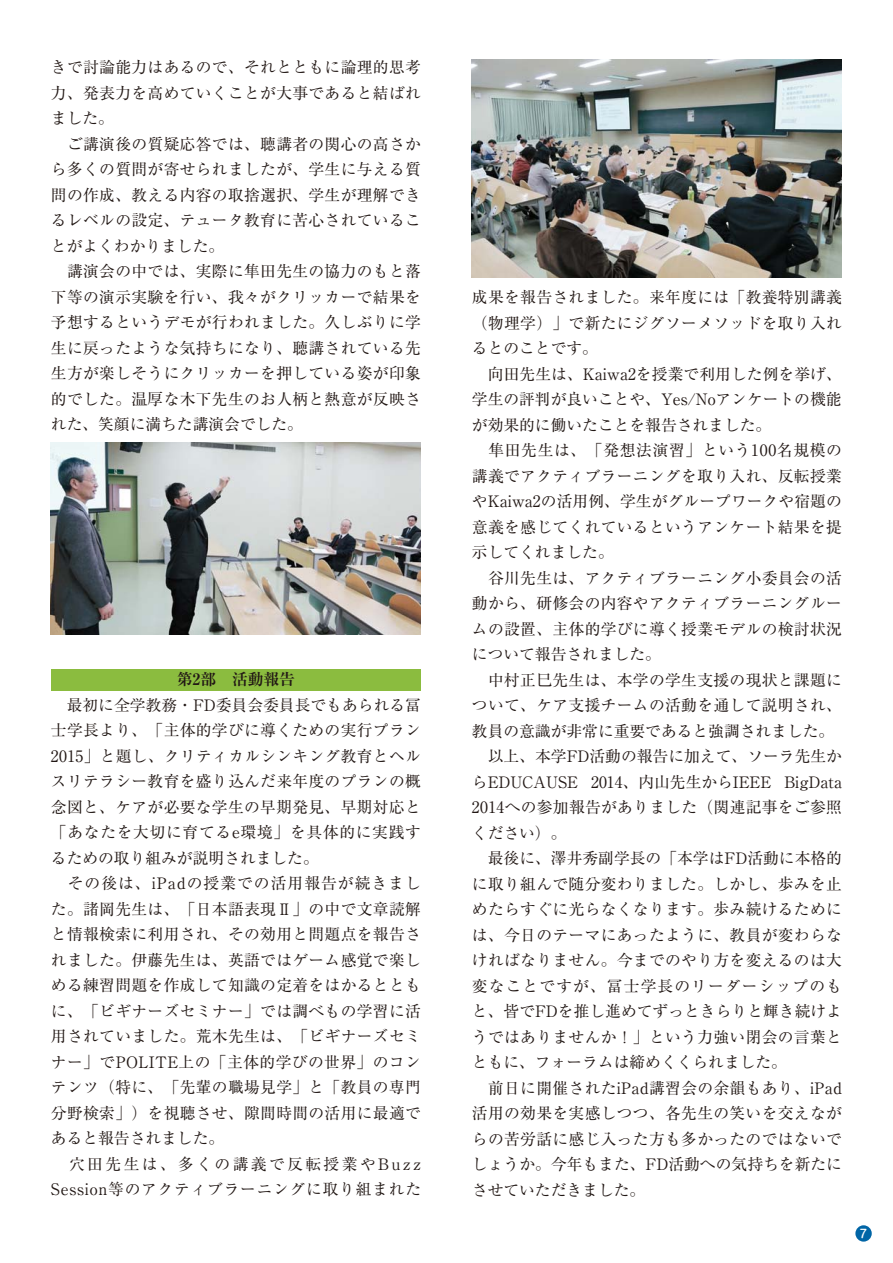
<style>
.page{position:relative;width:893px;height:1263px;background:#fff}
.page>*{position:absolute;margin:0;border:0;box-sizing:border-box;transform-origin:0 0}
.t1{font:15.75px/25.5px "Ryumin Pro Regular 90 msp RKSJ H";letter-spacing:.02em;color:#221815}
.t2{font:15.75px "Ryumin Pro Bold 90 msp RKSJ H";color:#221815}
.t3{font:11.55px "Shin M Go Pro Medium 90 msp RKSJ H";color:#fff}
</style>
<div class="page">
<div style="left:51px;top:670px;width:370px;height:21px;background:#8bbc3f"></div>
<div style="left:855px;top:1225px;width:17px;height:17px;background:#0065a6;border-radius:50%"></div>
<img style="left:50px;top:442px;width:371px;height:192px">
<img style="left:471px;top:60px;width:371px;height:218px">
<p class="t1" style="left:51px;top:57px;width:371px">きで討論能力はあるので、それとともに論理的思考力、発表力を高めていくことが大事であると結ばれました。<br>　ご講演後の質疑応答では、聴講者の関心の高さから多くの質問が寄せられましたが、学生に与える質問の作成、教える内容の取捨選択、学生が理解できるレベルの設定、テュータ教育に苦心されていることがよくわかりました。<br>　講演会の中では、実際に隼田先生の協力のもと落下等の演示実験を行い、我々がクリッカーで結果を予想するというデモが行われました。久しぶりに学生に戻ったような気持ちになり、聴講されている先生方が楽しそうにクリッカーを押している姿が印象的でした。温厚な木下先生のお人柄と熱意が反映された、笑顔に満ちた講演会でした。</p>
<p class="t2" style="left:177px;top:674px;width:120px">第2部　活動報告</p>
<p class="t1" style="left:51px;top:694px;width:372px">　最初に全学教務・FD委員会委員長でもあられる冨士学長より、「主体的学びに導くための実行プラン<br>2015」と題し、クリティカルシンキング教育とヘルスリテラシー教育を盛り込んだ来年度のプランの概念図と、ケアが必要な学生の早期発見、早期対応と「あなたを大切に育てるe環境」を具体的に実践するための取り組みが説明されました。<br>　その後は、iPadの授業での活用報告が続きました。諸岡先生は、「日本語表現Ⅱ」の中で文章読解と情報検索に利用され、その効用と問題点を報告されました。伊藤先生は、英語ではゲーム感覚で楽しめる練習問題を作成して知識の定着をはかるとともに、「ビギナーズセミナー」では調べもの学習に活用されていました。荒木先生は、「ビギナーズセミナー」でPOLITE上の「主体的学びの世界」のコンテンツ（特に、「先輩の職場見学」と「教員の専門分野検索」）を視聴させ、隙間時間の活用に最適であると報告されました。<br>　穴田先生は、多くの講義で反転授業やBuzz<br>Session等のアクティブラーニングに取り組まれた</p>
<p class="t1" style="left:472px;top:287px;width:372px">成果を報告されました。来年度には「教養特別講義（物理学）」で新たにジグソーメソッドを取り入れるとのことです。<br>　向田先生は、Kaiwa2を授業で利用した例を挙げ、学生の評判が良いことや、Yes/Noアンケートの機能が効果的に働いたことを報告されました。<br>　隼田先生は、「発想法演習」という100名規模の講義でアクティブラーニングを取り入れ、反転授業やKaiwa2の活用例、学生がグループワークや宿題の意義を感じてくれているというアンケート結果を提示してくれました。<br>　谷川先生は、アクティブラーニング小委員会の活動から、研修会の内容やアクティブラーニングルームの設置、主体的学びに導く授業モデルの検討状況について報告されました。<br>　中村正巳先生は、本学の学生支援の現状と課題について、ケア支援チームの活動を通して説明され、教員の意識が非常に重要であると強調されました。　以上、本学FD活動の報告に加えて、ソーラ先生からEDUCAUSE 2014、内山先生からIEEE BigData<br>2014への参加報告がありました（関連記事をご参照ください）。<br>　最後に、澤井秀副学長の「本学はFD活動に本格的に取り組んで随分変わりました。しかし、歩みを止めたらすぐに光らなくなります。歩み続けるためには、今日のテーマにあったように、教員が変わらなければなりません。今までのやり方を変えるのは大変なことですが、冨士学長のリーダーシップのもと、皆でFDを推し進めてずっときらりと輝き続けようではありませんか！」という力強い閉会の言葉とともに、フォーラムは締めくくられました。<br>　前日に開催されたiPad講習会の余韻もあり、iPad活用の効果を実感しつつ、各先生の笑いを交えながらの苦労話に感じ入った方も多かったのではないでしょうか。今年もまた、FD活動への気持ちを新たにさせていただきました。</p>
<p class="t3" style="left:860px;top:1230px;width:9px">7</p>
</div>
